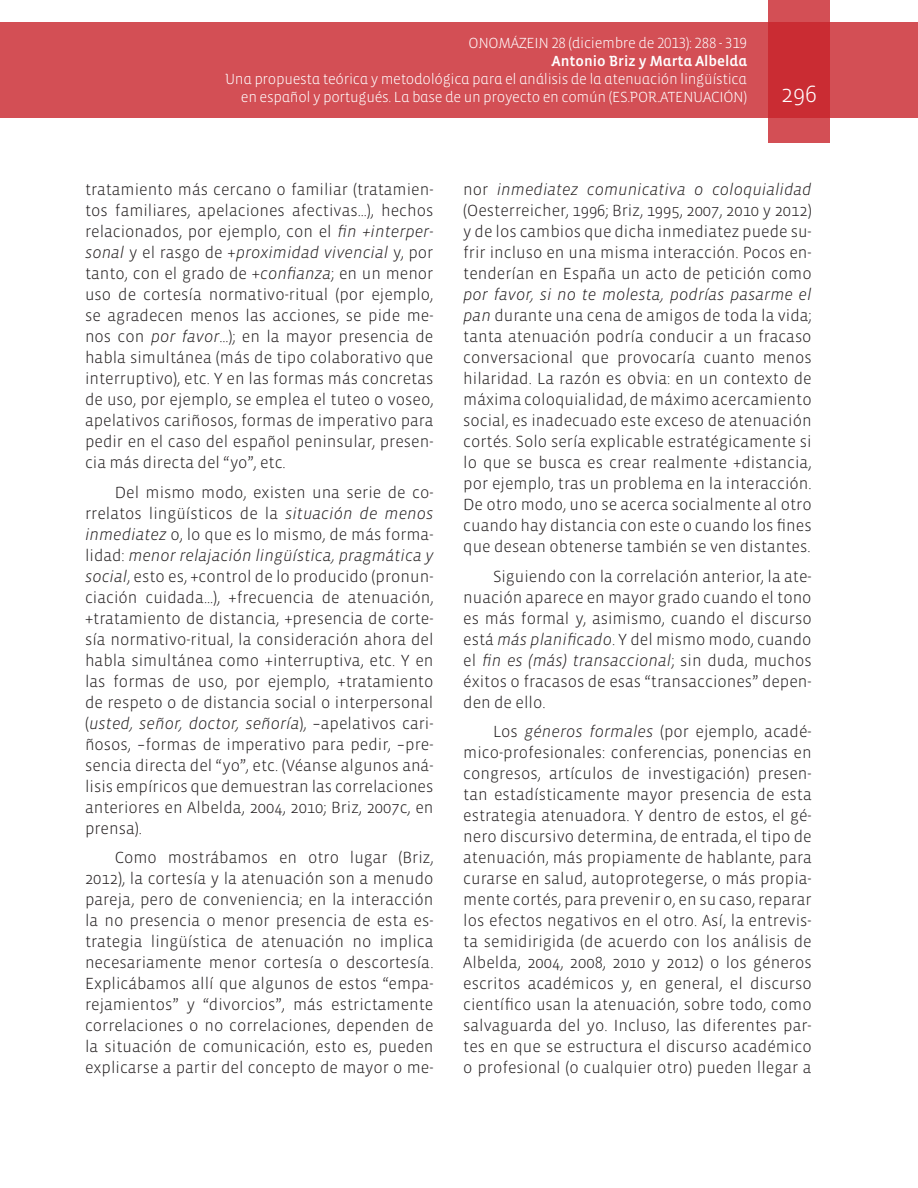
<style>
.page{position:relative;width:918px;height:1188px;background:#fff}
.page>*{position:absolute;margin:0;border:0;box-sizing:border-box;transform-origin:0 0}
.t1{font:300 24px "Vista Sans";color:#fff}
.Textos{font:300 16.5px/21px "Vista Sans";color:#231f20;text-align:justify}
.t2{font:300 15px/18px "Vista Sans Alt";letter-spacing:-.02em;color:#fff;text-align:right}
.t3{font:15px "Vista Sans Alt Med";color:#fff}
.s1{font-style:italic}
</style>
<div class="page">
<div style="left:0;top:23px;width:918px;height:95px;background:#d34f55"></div>
<svg style="left:768px;top:0;width:62px;height:143px;background:#cc373e"></svg>
<p class="t2" style="left:469px;top:35px;width:280px">ONOMÁZEIN 28 (diciembre de 2013): 288 - 319</p>
<p class="t3" style="left:552px;top:54px;width:197px">Antonio Briz y Marta Albelda</p>
<p class="t2" style="left:225px;top:71px;width:524px">Una propuesta teórica y metodológica para el análisis de la atenuación lingüística en español y portugués. La base de un proyecto en común (ES.POR.ATENUACIÓN)</p>
<h1 class="t1" style="left:781px;top:82px;width:37px">296</h1>
<p class="Textos" style="left:85px;top:179px;width:350px">tratamiento más cercano o familiar (tratamien&shy;tos familiares, apelaciones afectivas…), hechos relacionados, por ejemplo, con el <span class="s1">fin +interper&shy;sonal</span> y el rasgo de +<span class="s1">proximidad vivencial</span> y, por tanto, con el grado de +<span class="s1">confianza</span>; en un menor uso de cortesía normativo-ritual (por ejemplo, se agradecen menos las acciones, se pide me&shy;nos con <span class="s1">por favor</span>…); en la mayor presencia de habla simultánea (más de tipo colaborativo que interruptivo), etc. Y en las formas más concretas de uso, por ejemplo, se emplea el tuteo o voseo, apelativos cariñosos, formas de imperativo para pedir en el caso del español peninsular, presen&shy;cia más directa del “yo”, etc.</p>
<p class="Textos" style="left:85px;top:482px;width:350px;text-indent:30px">Del mismo modo, existen una serie de co&shy;rrelatos lingüísticos de la <span class="s1">situación de menos inmediatez</span> o, lo que es lo mismo, de más forma&shy;lidad: <span class="s1">menor relajación lingüística, pragmática y social</span>, esto es, +control de lo producido (pronun&shy;ciación cuidada…), +frecuencia de atenuación, +tratamiento de distancia, +presencia de corte&shy;sía normativo-ritual, la consideración ahora del habla simultánea como +interruptiva, etc. Y en las formas de uso, por ejemplo, +tratamiento de respeto o de distancia social o interpersonal (<span class="s1">usted, señor, doctor, señoría</span>), −apelativos cari&shy;ñosos, −formas de imperativo para pedir, −pre&shy;sencia directa del “yo”, etc. (Véanse algunos aná&shy;lisis empíricos que demuestran las correlaciones anteriores en Albelda, 2004, 2010; Briz, 2007c, en prensa).</p>
<p class="Textos" style="left:85px;top:847px;width:350px;text-indent:30px">Como mostrábamos en otro lugar (Briz, 2012), la cortesía y la atenuación son a menudo pareja, pero de conveniencia; en la interacción la no presencia o menor presencia de esta es&shy;trategia lingüística de atenuación no implica necesariamente menor cortesía o descortesía.<br>Explicábamos allí que algunos de estos “empa&shy;rejamientos” y “divorcios”, más estrictamente correlaciones o no correlaciones, dependen de la situación de comunicación, esto es, pueden explicarse a partir del concepto de mayor o me-</p>
<p class="Textos" style="left:463px;top:179px;width:350px">nor <span class="s1">inmediatez comunicativa o coloquialidad </span>(Oesterreicher, 1996; Briz, 1995, 2007, 2010 y 2012) y de los cambios que dicha inmediatez puede su&shy;frir incluso en una misma interacción. Pocos en&shy;tenderían en España un acto de petición como <span class="s1">por favor, si no te molesta, podrías pasarme el pan</span> durante una cena de amigos de toda la vida; tanta atenuación podría conducir a un fracaso conversacional que provocaría cuanto menos hilaridad. La razón es obvia: en un contexto de máxima coloquialidad, de máximo acercamiento social, es inadecuado este exceso de atenuación cortés. Solo sería explicable estratégicamente si lo que se busca es crear realmente +distancia, por ejemplo, tras un problema en la interacción.<br>De otro modo, uno se acerca socialmente al otro cuando hay distancia con este o cuando los fines que desean obtenerse también se ven distantes.</p>
<p class="Textos" style="left:463px;top:566px;width:350px;text-indent:30px">Siguiendo con la correlación anterior, la ate&shy;nuación aparece en mayor grado cuando el tono es más formal y, asimismo, cuando el discurso está <span class="s1">más planificado</span>. Y del mismo modo, cuando el <span class="s1">fin es (más) transaccional</span>; sin duda, muchos éxitos o fracasos de esas “transacciones” depen&shy;den de ello.</p>
<p class="Textos" style="left:463px;top:721px;width:350px;text-indent:30px">Los <span class="s1">géneros formales</span> (por ejemplo, acadé&shy;mico-profesionales: conferencias, ponencias en congresos, artículos de investigación) presen&shy;tan estadísticamente mayor presencia de esta estrategia atenuadora. Y dentro de estos, el gé&shy;nero discursivo determina, de entrada, el tipo de atenuación, más propiamente de hablante, para curarse en salud, autoprotegerse, o más propia&shy;mente cortés, para prevenir o, en su caso, reparar los efectos negativos en el otro. Así, la entrevis&shy;ta semidirigida (de acuerdo con los análisis de Albelda, 2004, 2008, 2010 y 2012) o los géneros escritos académicos y, en general, el discurso científico usan la atenuación, sobre todo, como salvaguarda del yo. Incluso, las diferentes par&shy;tes en que se estructura el discurso académico o profesional (o cualquier otro) pueden llegar a</p>
</div>
